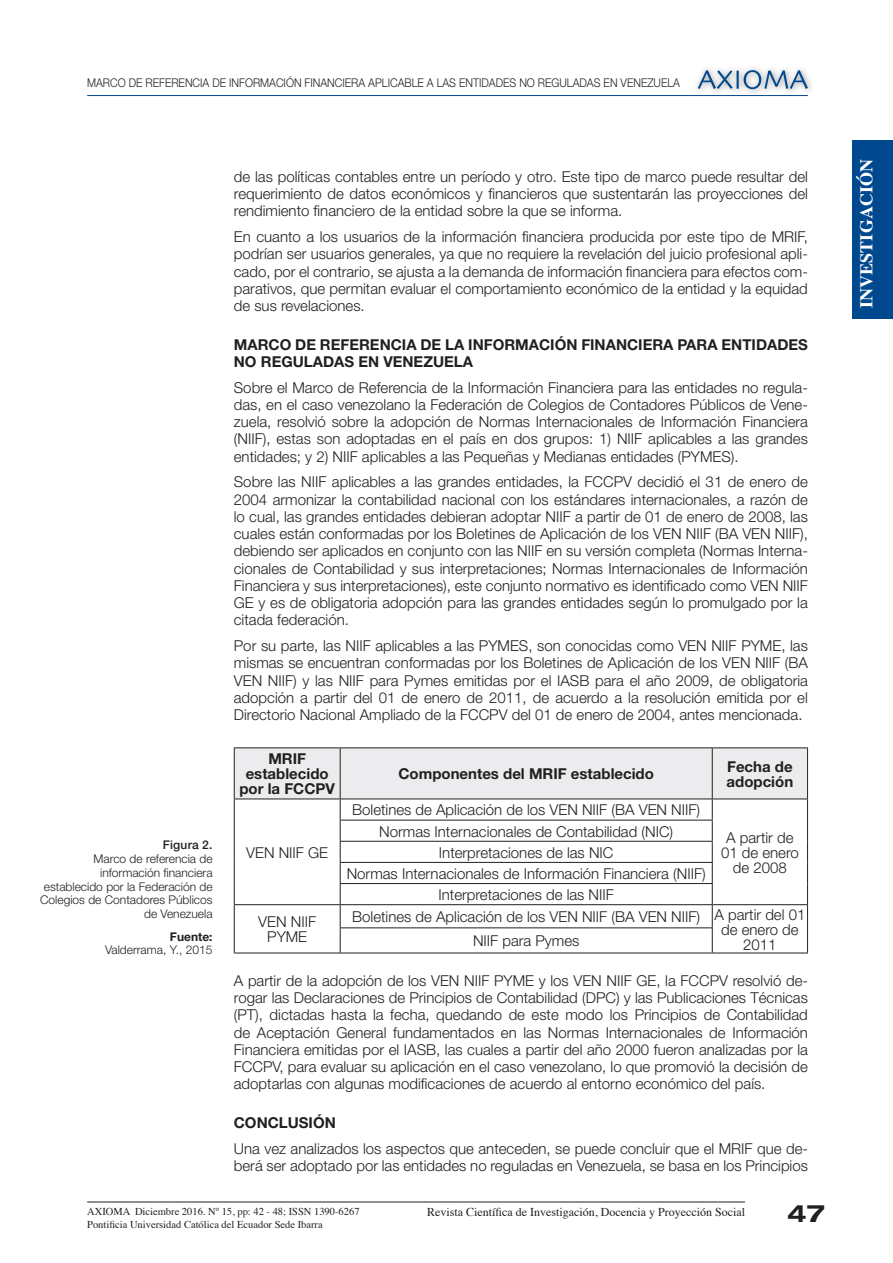
<style>
.page{position:relative;width:893px;height:1263px;background:#fff}
.page>*{position:absolute;margin:0;border:0;box-sizing:border-box;transform-origin:0 0}
.t1{font:700 expanded 24px "Helvetica Neue";color:#231f20}
.t2{font:700 18px "Times";color:#fff}
.Párrafo{font:300 15px/17.2px "Helvetica Neue";color:#231f20;text-align:justify}
.párrafo_ultimo{font:300 15px/17.2px "Helvetica Neue";color:#231f20;text-align:justify}
.TITULOS{font:700 15px/17.2px "Helvetica Neue";color:#231f20}
.Párrafo-2{font:700 15px/15px "Helvetica Neue";color:#231f20;text-align:center}
.pie_fuente{font:300 12px/13.8px "Helvetica Neue";color:#231f20;text-align:right}
.Párrafo-3{font:300 12px "Helvetica Neue";color:#231f20;scale:.9 1}
.t3{font:12px "Times";color:#231f20}
.pie_de_fotos{font:500 12px "Helvetica Neue";letter-spacing:.015em;color:#231f20}
.pie_fuente-2{font:700 12px "Helvetica Neue";color:#231f20}
.t4{font:10.5px "Times";color:#231f20}
</style>
<div class="page">
<div style="left:853px;top:140px;width:40px;height:179px;background:#01498e"></div>
<hr style="left:87px;top:1201px;width:658px;height:1px;background:#231f20">
<div style="left:693px;top:65px;width:122px;height:31px;background:#231f20;opacity:.51"></div>
<svg style="left:698px;top:70px;width:110px;height:19px"></svg>
<hr style="left:87px;top:95px;width:721px;height:1px;background:#01498e">
<hr style="left:234px;top:747px;width:106px;height:1px;background:#231f20">
<hr style="left:340px;top:747px;width:372px;height:1px;background:#231f20">
<hr style="left:712px;top:747px;width:96px;height:1px;background:#231f20">
<hr style="left:234px;top:953px;width:106px;height:1px;background:#231f20">
<hr style="left:712px;top:953px;width:96px;height:1px;background:#231f20">
<svg style="left:234px;top:748px;width:574px;height:205px"></svg>
<hr style="left:340px;top:953px;width:372px;height:1px;background:#231f20">
<p class="Párrafo-3" style="left:87px;top:75px;width:660px">MARCO DE REFERENCIA DE INFORMACIÓN FINANCIERA APLICABLE A LAS ENTIDADES NO REGULADAS EN VENEZUELA</p>
<p class="Párrafo" style="left:234px;top:168px;width:576px">de las políticas contables entre un período y otro. Este tipo de marco puede resultar del requerimiento de datos económicos y financieros que sustentarán las proyecciones del rendimiento financiero de la entidad sobre la que se informa.</p>
<p class="párrafo_ultimo" style="left:234px;top:228px;width:576px">En cuanto a los usuarios de la información financiera producida por este tipo de MRIF, podrían ser usuarios generales, ya que no requiere la revelación del juicio profesional apli&shy;cado, por el contrario, se ajusta a la demanda de información financiera para efectos com&shy;parativos, que permitan evaluar el comportamiento económico de la entidad y la equidad de sus revelaciones.</p>
<p class="TITULOS" style="left:234px;top:335px;width:576px">MARCO DE REFERENCIA DE LA INFORMACIÓN FINANCIERA PARA ENTIDADES<br>NO REGULADAS EN VENEZUELA</p>
<p class="Párrafo" style="left:234px;top:378px;width:576px">Sobre el Marco de Referencia de la Información Financiera para las entidades no regula&shy;das, en el caso venezolano la Federación de Colegios de Contadores Públicos de Vene&shy;zuela, resolvió sobre la adopción de Normas Internacionales de Información Financiera (NIIF), estas son adoptadas en el país en dos grupos: 1) NIIF aplicables a las grandes entidades; y 2) NIIF aplicables a las Pequeñas y Medianas entidades (PYMES).</p>
<p class="Párrafo" style="left:234px;top:473px;width:576px">Sobre las NIIF aplicables a las grandes entidades, la FCCPV decidió el 31 de enero de 2004 armonizar la contabilidad nacional con los estándares internacionales, a razón de lo cual, las grandes entidades debieran adoptar NIIF a partir de 01 de enero de 2008, las cuales están conformadas por los Boletines de Aplicación de los VEN NIIF (BA VEN NIIF), debiendo ser aplicados en conjunto con las NIIF en su versión completa (Normas Interna&shy;cionales de Contabilidad y sus interpretaciones; Normas Internacionales de Información Financiera y sus interpretaciones), este conjunto normativo es identificado como VEN NIIF GE y es de obligatoria adopción para las grandes entidades según lo promulgado por la citada federación.</p>
<p class="párrafo_ultimo" style="left:234px;top:637px;width:576px">Por su parte, las NIIF aplicables a las PYMES, son conocidas como VEN NIIF PYME, las mismas se encuentran conformadas por los Boletines de Aplicación de los VEN NIIF (BA VEN NIIF) y las NIIF para Pymes emitidas por el IASB para el año 2009, de obligatoria adopción a partir del 01 de enero de 2011, de acuerdo a la resolución emitida por el Directorio Nacional Ampliado de la FCCPV del 01 de enero de 2004, antes mencionada.</p>
<p class="Párrafo-2" style="left:239px;top:751px;width:97px">MRIF establecido por la FCCPV</p>
<p class="Párrafo-2" style="left:398px;top:766px;width:257px">Componentes del MRIF establecido</p>
<p class="Párrafo-2" style="left:727px;top:759px;width:68px;text-align:left">Fecha de adopción</p>
<p class="pie_de_fotos" style="left:163px;top:838px;width:51px">Figura 2.</p>
<p class="pie_fuente" style="left:40px;top:851px;width:174px">Marco de referencia de información financiera establecido por la Federación de<br>Colegios de Contadores Públicos de Venezuela</p>
<p class="pie_fuente-2" style="left:170px;top:929px;width:44px">Fuente:</p>
<p class="pie_fuente" style="left:105px;top:943px;width:109px">Valderrama, Y., 2015</p>
<p class="Párrafo" style="left:246px;top:843px;width:83px">VEN NIIF GE</p>
<p class="Párrafo" style="left:352px;top:801px;width:349px">Boletines de Aplicación de los VEN NIIF (BA VEN NIIF)</p>
<p class="Párrafo" style="left:379px;top:822px;width:295px">Normas Internacionales de Contabilidad (NIC)</p>
<p class="Párrafo" style="left:439px;top:843px;width:176px">Interpretaciones de las NIC</p>
<p class="Párrafo" style="left:347px;top:864px;width:360px">Normas Internacionales de Información Financiera (NIIF)</p>
<p class="Párrafo" style="left:439px;top:886px;width:177px">Interpretaciones de las NIIF</p>
<p class="Párrafo" style="left:721px;top:829px;width:79px;line-height:15px;text-align:center">A partir de<br>01 de enero de 2008</p>
<p class="Párrafo" style="left:258px;top:914px;width:59px;line-height:15px;text-align:center">VEN NIIF<br>PYME</p>
<p class="Párrafo" style="left:352px;top:908px;width:349px">Boletines de Aplicación de los VEN NIIF (BA VEN NIIF)</p>
<p class="Párrafo" style="left:714px;top:906px;width:92px;line-height:15px;text-align:center">A partir del 01 de enero de</p>
<p class="Párrafo" style="left:473px;top:932px;width:108px">NIIF para Pymes</p>
<p class="Párrafo" style="left:743px;top:935px;width:35px">2011</p>
<p class="párrafo_ultimo" style="left:234px;top:971px;width:576px">A partir de la adopción de los VEN NIIF PYME y los VEN NIIF GE, la FCCPV resolvió de&shy;rogar las Declaraciones de Principios de Contabilidad (DPC) y las Publicaciones Técnicas (PT), dictadas hasta la fecha, quedando de este modo los Principios de Contabilidad de Aceptación General fundamentados en las Normas Internacionales de Información Financiera emitidas por el IASB, las cuales a partir del año 2000 fueron analizadas por la FCCPV, para evaluar su aplicación en el caso venezolano, lo que promovió la decisión de adoptarlas con algunas modificaciones de acuerdo al entorno económico del país.</p>
<p class="TITULOS" style="left:234px;top:1113px;width:103px">CONCLUSIÓN</p>
<p class="Párrafo" style="left:234px;top:1139px;width:576px">Una vez analizados los aspectos que anteceden, se puede concluir que el MRIF que de&shy;berá ser adoptado por las entidades no reguladas en Venezuela, se basa en los Principios</p>
<p class="t4" style="left:87px;top:1201px;width:274px">AXIOMA Diciembre 2016. Nº 15, pp: 42 - 48; ISSN 1390-6267</p>
<p class="t4" style="left:87px;top:1214px;width:237px">Pontificia Universidad Católica del Ecuador Sede Ibarra</p>
<p class="t3" style="left:427px;top:1201px;width:319px">Revista Científica de Investigación, Docencia y Proyección Social</p>
<p class="t1" style="left:787px;top:1199px;width:39px">47</p>
<p class="t2" style="left:849px;top:307px;width:150px;rotate:-90deg">INVESTIGACIÓN</p>
</div>
